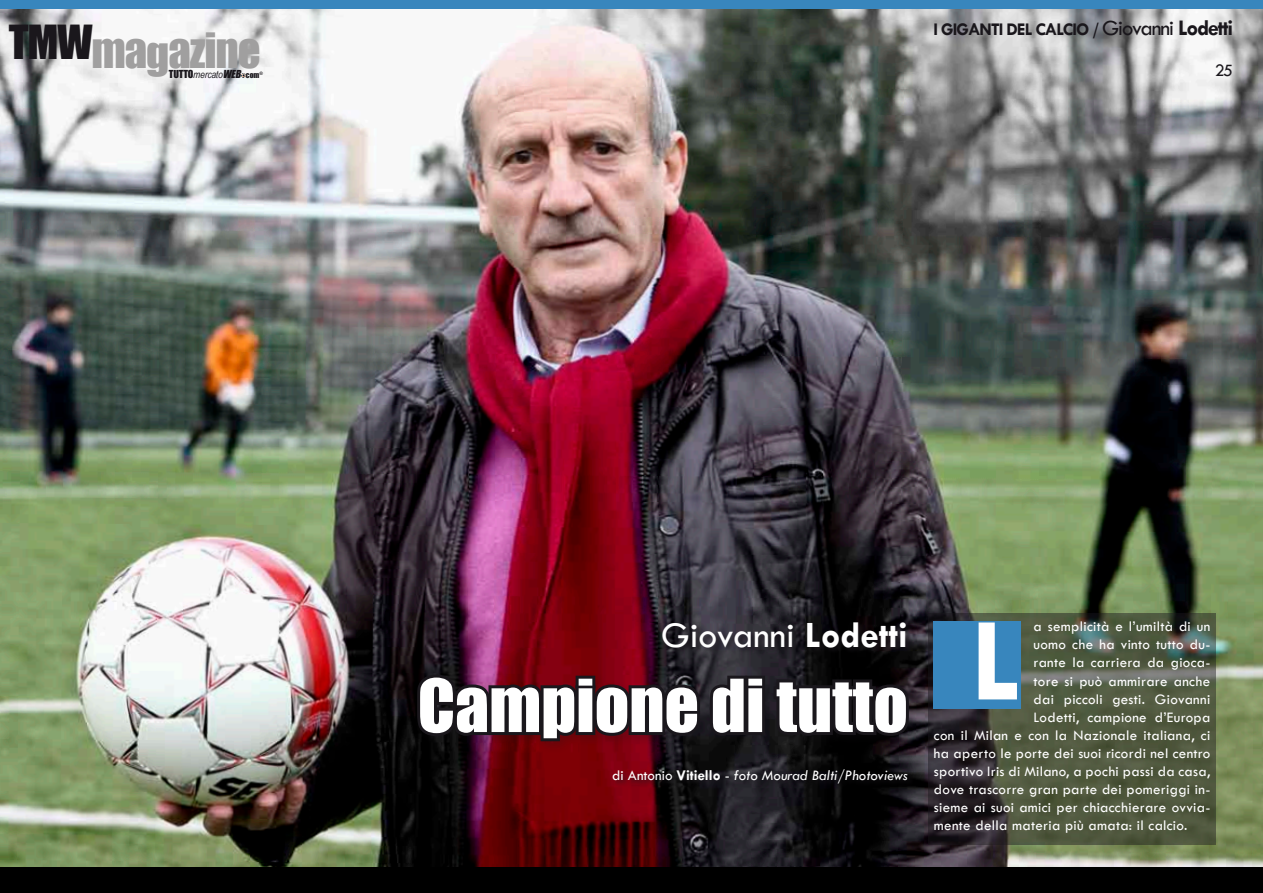
<style>
.page{position:relative;width:1263px;height:893px;background:#fff}
.page>*{position:absolute;margin:0;border:0;box-sizing:border-box;transform-origin:0 0}
.t1{font:700 120px "Tw Cen";color:#fff}
.t2{font:67.5px "Impact";color:#fff}
.t3{font:44.7px "Impact";letter-spacing:-.025em;color:#a09f9f}
.t4{font:37.5px "Tw Cen";color:#fff}
.t5{font:22.5px "Tw Cen";letter-spacing:-.05em;color:#1a171c}
.t6{font:700 18px "Tw Cen";color:#1a171c}
.t7{font:18px "Tw Cen";color:#1a171c}
.t8{font:15px "Tw Cen";letter-spacing:.02em;color:#fff}
.t9{font:italic 15px "Tw Cen";color:#fff}
.t10{font:italic 10.2px "Arial Narrow";color:#1a171c}
.s1{font-family:"Impact";font-style:normal}
.s2{font-family:"Impact"}
.s3{font-family:"Impact";font-style:normal;font-size:7.5px}
.s4{font-weight:700;font-size:18px}
.s5{font-weight:700;font-style:italic;font-size:18px}
.s6{font-weight:700}
.s7{font-style:normal}
.s8{font-weight:700;font-style:normal}
</style>
<div class="page">
<img style="left:0;top:9px;width:1263px;height:858px">
<div style="left:661px;top:621px;width:252px;height:34px;background:#1a171c;opacity:.75"></div>
<div style="left:414px;top:671px;width:507px;height:83px;background:#1a171c;opacity:.23"></div>
<svg style="left:413px;top:670px;width:500px;height:74px"></svg>
<div style="left:611px;top:768px;width:303px;height:23px;background:#1a171c;opacity:.75"></div>
<svg style="left:928px;top:614px;width:287px;height:231px;fill:#4f583f"></svg>
<div style="left:933px;top:621px;width:88px;height:87px;background:#3886bd"></div>
<div style="left:0;top:867px;width:1263px;height:26px;background:#000"></div>
<div style="left:0;top:0;width:1263px;height:9px;background:#3886bd"></div>
<svg style="left:241px;top:73px;width:5px;height:5px"></svg>
<h3 class="t3" style="left:9px;top:16px;width:253px"><sup>TMW</sup>magazine</h3>
<p class="t10" style="left:169px;top:67px;width:95px"><span class="s1">TUTTO</span>mercato<span class="s2">WEB</span> <span class="s3">com</span><sup>®</sup></p>
<p class="t6" style="left:934px;top:18px;width:18px">I GIGANTI</p>
<p class="t6" style="left:1006px;top:18px;width:38px">DEL CALCI</p>
<h3 class="t5" style="left:1076px;top:14px;width:159px"><span class="s4">O</span> <span class="s5">/</span> Giovanni <span class="s6">LODETTI</span></h3>
<p class="t7" style="left:1215px;top:59px;width:20px">25</p>
<h3 class="t4" style="left:661px;top:613px;width:248px">Giovanni <span class="s6">LODETTI</span></h3>
<h2 class="t2" style="left:418px;top:653px;width:492px">Campione di tutto</h2>
<p class="t9" style="left:612px;top:767px;width:297px"><span class="s7">di Antonio</span> <span class="s8">VITIELLO</span> <span class="s7">-</span> foto Mourad Balti/Photoviews</p>
<h1 class="t1" style="left:970px;top:589px;width:52px">L</h1>
<p class="t8" style="left:1033px;top:618px;width:178px">a semplicità e l’umiltà di un</p>
<p class="t8" style="left:1033px;top:636px;width:178px">uomo che ha vinto tutto du-</p>
<p class="t8" style="left:1033px;top:654px;width:178px">rante la carriera da gioca-</p>
<p class="t8" style="left:1033px;top:672px;width:178px">tore si può ammirare anche</p>
<p class="t8" style="left:1033px;top:690px;width:178px">dai piccoli gesti. Giovanni</p>
<p class="t8" style="left:1033px;top:708px;width:178px">Lodetti, campione d’Europa</p>
<p class="t8" style="left:934px;top:726px;width:278px">con il Milan e con la Nazionale italiana, ci</p>
<p class="t8" style="left:934px;top:744px;width:278px">ha aperto le porte dei suoi ricordi nel centro</p>
<p class="t8" style="left:934px;top:762px;width:278px">sportivo Iris di Milano, a pochi passi da casa,</p>
<p class="t8" style="left:934px;top:780px;width:278px">dove trascorre gran parte dei pomeriggi in-</p>
<p class="t8" style="left:934px;top:798px;width:278px">sieme ai suoi amici per chiacchierare ovvia-</p>
<p class="t8" style="left:934px;top:816px;width:255px">mente della materia più amata: il calcio.</p>
</div>
